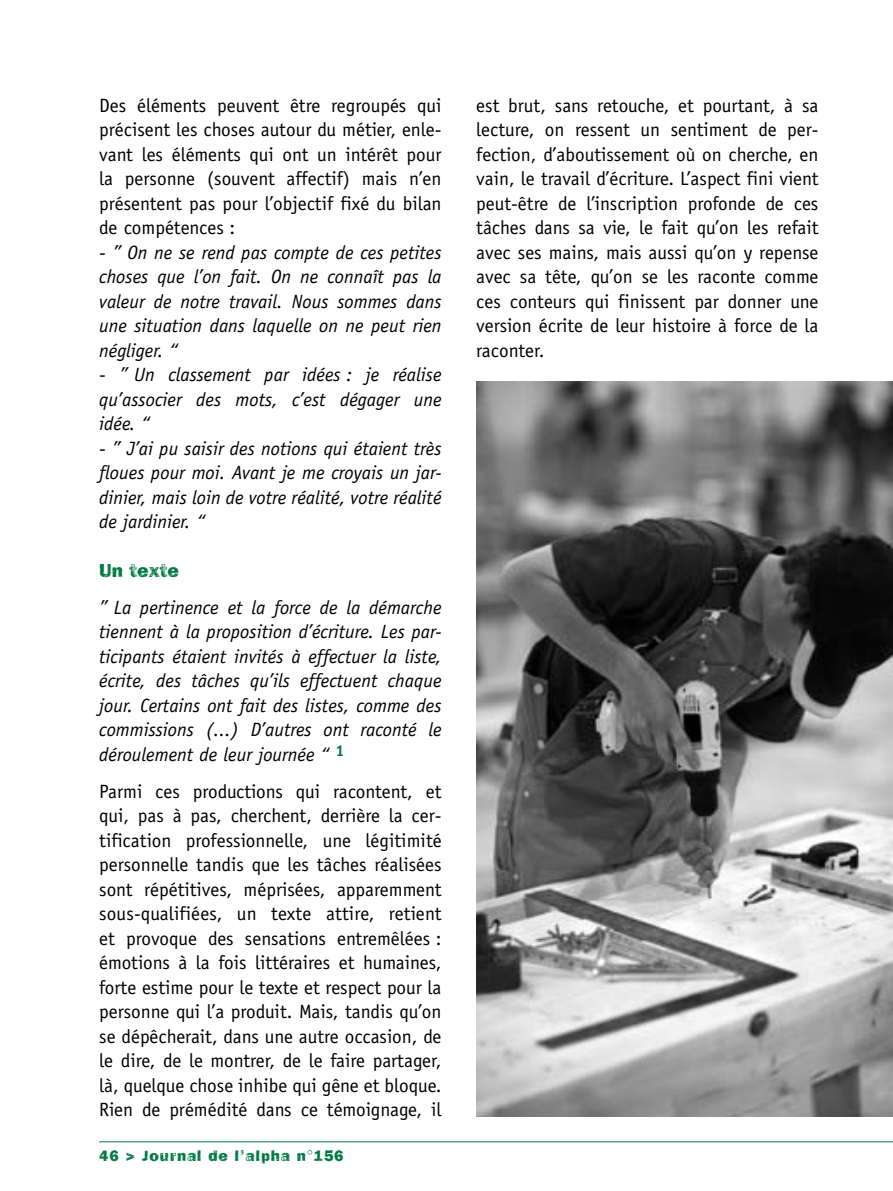
<style>
.page{position:relative;width:893px;height:1191px;background:#fff}
.page>*{position:absolute;margin:0;border:0;box-sizing:border-box;transform-origin:0 0}
.t1{font:19.25px/24.5px "Officina Sans";color:#000;text-align:justify}
.t2{font:italic 19.25px/24.5px "Officina Sans";color:#000;text-align:justify}
.t3{font:19.25px "Frankie";color:#007a45}
.t4{font:15.75px "Frankie";letter-spacing:.05em;color:#007a45}
.s1{font-style:normal}
</style>
<div class="page">
<hr style="left:99px;top:1141px;width:794px;height:1px;background:#007a45">
<img style="left:476px;top:381px;width:417px;height:735px">
<p class="t1" style="left:99px;top:93px;width:344px">Des éléments peuvent être regroupés qui précisent les choses autour du métier, enle&shy;vant les éléments qui ont un intérêt pour la personne (souvent affectif) mais n’en présentent pas pour l’objectif fixé du bilan de compétences :</p>
<p class="t2" style="left:99px;top:240px;width:344px"><span class="s1">-</span> ” On ne se rend pas compte de ces petites choses que l’on fait. On ne connaît pas la valeur de notre travail. Nous sommes dans une situation dans laquelle on ne peut rien négliger. “</p>
<p class="t2" style="left:99px;top:362px;width:344px"><span class="s1">-</span> ” Un classement par idées : je réalise qu’associer des mots, c’est dégager une idée. “</p>
<p class="t2" style="left:99px;top:436px;width:344px"><span class="s1">-</span> ” J’ai pu saisir des notions qui étaient très floues pour moi. Avant je me croyais un jar&shy;dinier, mais loin de votre réalité, votre réalité de jardinier. “</p>
<p class="t3" style="left:99px;top:559px;width:81px">Un texte</p>
<p class="t2" style="left:99px;top:595px;width:344px">” La pertinence et la force de la démarche tiennent à la proposition d’écriture. Les par&shy;ticipants étaient invités à effectuer la liste, écrite, des tâches qu’ils effectuent chaque jour. Certains ont fait des listes, comme des commissions (...) D’autres ont raconté le déroulement de leur journée “ <sup>1</sup></p>
<p class="t1" style="left:99px;top:779px;width:344px">Parmi ces productions qui racontent, et qui, pas à pas, cherchent, derrière la cer&shy;tification professionnelle, une légitimité personnelle tandis que les tâches réalisées sont répétitives, méprisées, apparemment sous-qualifiées, un texte attire, retient et provoque des sensations entremêlées : émotions à la fois littéraires et humaines, forte estime pour le texte et respect pour la personne qui l’a produit. Mais, tandis qu’on se dépêcherait, dans une autre occasion, de le dire, de le montrer, de le faire partager, là, quelque chose inhibe qui gêne et bloque.<br>Rien de prémédité dans ce témoignage, il</p>
<p class="t4" style="left:99px;top:1146px;width:246px">46 &gt; Journal de l’alpha n°156</p>
<p class="t1" style="left:476px;top:93px;width:344px">est brut, sans retouche, et pourtant, à sa lecture, on ressent un sentiment de per&shy;fection, d’aboutissement où on cherche, en vain, le travail d’écriture. L’aspect fini vient peut-être de l’inscription profonde de ces tâches dans sa vie, le fait qu’on les refait avec ses mains, mais aussi qu’on y repense avec sa tête, qu’on se les raconte comme ces conteurs qui finissent par donner une version écrite de leur histoire à force de la raconter.</p>
</div>
